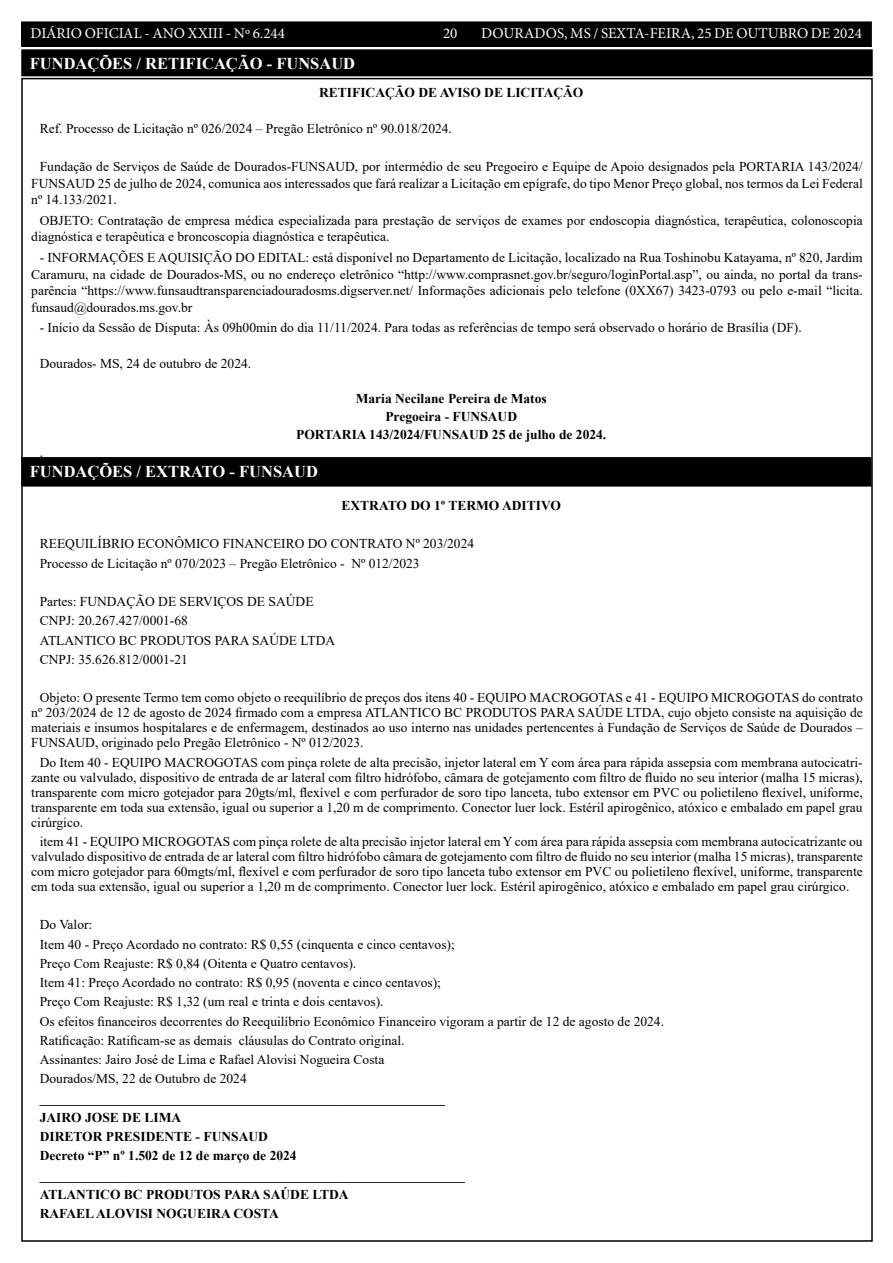
<style>
.page{position:relative;width:893px;height:1263px;background:#fff}
.page>*{position:absolute;margin:0;border:0;box-sizing:border-box;transform-origin:0 0}
.t1{font:700 16.5px "Times New Roman";color:#fff}
.t2{font:15px "Minion Pro";color:#fffefd}
.t3{font:13.5px/19.2px "Times New Roman";color:#000;text-align:justify}
.t4{font:700 13.5px/19.2px "Times New Roman";color:#000;text-align:center}
.s1{color:#000}
</style>
<div class="page">
<div style="left:21px;top:22px;width:850px;height:24px;background:#000"></div>
<div style="left:21px;top:21px;width:851px;height:26px;border:2px solid #000"></div>
<div style="left:23px;top:459px;width:846px;height:25px;background:#000"></div>
<div style="left:21px;top:457px;width:850px;height:30px;border:4px solid #000"></div>
<div style="left:23px;top:51px;width:848px;height:23px;background:#000"></div>
<div style="left:21px;top:49px;width:852px;height:27px;border:4px solid #000"></div>
<p class="t2" style="left:31px;top:24px;width:256px">DIÁRIO OFICIAL - ANO XXIII - Nº <span class="s1">6.244</span></p>
<p class="t2" style="left:443px;top:24px;width:16px">20</p>
<p class="t2" style="left:481px;top:24px;width:382px">DOURADOS, MS / SEXTA-FEIRA, 25 DE OUTUBRO DE 2024</p>
<p class="t1" style="left:30px;top:52px;width:327px">FUNDAÇÕES / RETIFICAÇÃO - FUNSAUD</p>
<p class="t4" style="left:319px;top:82px;width:266px">RETIFICAÇÃO DE AVISO DE LICITAÇÃO</p>
<p class="t3" style="left:40px;top:118px;width:414px">Ref. Processo de Licitação nº 026/2024 – Pregão Eletrônico nº 90.018/2024.</p>
<p class="t3" style="left:31px;top:158px;width:833px;line-height:16.5px;text-indent:9px">Fundação de Serviços de Saúde de Dourados-FUNSAUD, por intermédio de seu Pregoeiro e Equipe de Apoio designados pela PORTARIA 143/2024/ FUNSAUD 25 de julho de 2024, comunica aos interessados que fará realizar a Licitação em epígrafe, do tipo Menor Preço global, nos termos da Lei Federal nº 14.133/2021.</p>
<p class="t3" style="left:31px;top:212px;width:833px;line-height:16.5px;text-indent:9px">OBJETO: Contratação de empresa médica especializada para prestação de serviços de exames por endoscopia diagnóstica, terapêutica, colonoscopia diagnóstica e terapêutica e broncoscopia diagnóstica e terapêutica.</p>
<p class="t3" style="left:31px;top:249px;width:833px;line-height:16.5px;text-indent:9px">- INFORMAÇÕES E AQUISIÇÃO DO EDITAL: está disponível no Departamento de Licitação, localizado na Rua Toshinobu Katayama, nº 820, Jardim Caramuru, na cidade de Dourados-MS, ou no endereço eletrônico “http://www.comprasnet.gov.br/seguro/loginPortal.asp”, ou ainda, no portal da trans&shy;parência “https://www.funsaudtransparenciadouradosms.digserver.net/ Informações adicionais pelo telefone (0XX67) 3423-0793 ou pelo e-mail “licita. funsaud@dourados.ms.gov.br</p>
<p class="t3" style="left:40px;top:318px;width:763px">- Início da Sessão de Disputa: Às 09h00min do dia 11/11/2024. Para todas as referências de tempo será observado o horário de Brasília (DF).</p>
<p class="t3" style="left:40px;top:353px;width:213px">Dourados- MS, 24 de outubro de 2024.</p>
<p class="t4" style="left:296px;top:389px;width:312px;line-height:17.7px">Maria Necilane Pereira de Matos<br>Pregoeira - FUNSAUD<br>PORTARIA 143/2024/FUNSAUD 25 de julho de 2024.</p>
<p class="t3" style="left:40px;top:442px;width:5px">.</p>
<p class="t1" style="left:30px;top:460px;width:290px">FUNDAÇÕES / EXTRATO - FUNSAUD</p>
<p class="t4" style="left:341px;top:495px;width:221px">EXTRATO DO 1º TERMO ADITIVO</p>
<p class="t3" style="left:40px;top:534px;width:436px">REEQUILÍBRIO ECONÔMICO FINANCEIRO DO CONTRATO Nº 203/2024<br>Processo de Licitação nº 070/2023 – Pregão Eletrônico - Nº 012/2023</p>
<p class="t3" style="left:40px;top:591px;width:297px;text-align:left">Partes: FUNDAÇÃO DE SERVIÇOS DE SAÚDE<br>CNPJ: 20.267.427/0001-68<br>ATLANTICO BC PRODUTOS PARA SAÚDE LTDA<br>CNPJ: 35.626.812/0001-21</p>
<p class="t3" style="left:31px;top:690px;width:833px;line-height:15px;text-indent:9px">Objeto: O presente Termo tem como objeto o reequilíbrio de preços dos itens 40 - EQUIPO MACROGOTAS e 41 - EQUIPO MICROGOTAS do contrato nº 203/2024 de 12 de agosto de 2024 firmado com a empresa ATLANTICO BC PRODUTOS PARA SAÚDE LTDA, cujo objeto consiste na aquisição de materiais e insumos hospitalares e de enfermagem, destinados ao uso interno nas unidades pertencentes à Fundação de Serviços de Saúde de Dourados – FUNSAUD, originado pelo Pregão Eletrônico - Nº 012/2023.</p>
<p class="t3" style="left:31px;top:754px;width:833px;line-height:15px;text-indent:9px">Do Item 40 - EQUIPO MACROGOTAS com pinça rolete de alta precisão, injetor lateral em Y com área para rápida assepsia com membrana autocicatri&shy;zante ou valvulado, dispositivo de entrada de ar lateral com filtro hidrófobo, câmara de gotejamento com filtro de fluido no seu interior (malha 15 micras), transparente com micro gotejador para 20gts/ml, flexível e com perfurador de soro tipo lanceta, tubo extensor em PVC ou polietileno flexível, uniforme, transparente em toda sua extensão, igual ou superior a 1,20 m de comprimento. Conector luer lock. Estéril apirogênico, atóxico e embalado em papel grau cirúrgico.</p>
<p class="t3" style="left:31px;top:833px;width:833px;line-height:15px;text-indent:9px">item 41 - EQUIPO MICROGOTAS com pinça rolete de alta precisão injetor lateral em Y com área para rápida assepsia com membrana autocicatrizante ou valvulado dispositivo de entrada de ar lateral com filtro hidrófobo câmara de gotejamento com filtro de fluido no seu interior (malha 15 micras), transparente com micro gotejador para 60mgts/ml, flexível e com perfurador de soro tipo lanceta tubo extensor em PVC ou polietileno flexível, uniforme, transparente em toda sua extensão, igual ou superior a 1,20 m de comprimento. Conector luer lock. Estéril apirogênico, atóxico e embalado em papel grau cirúrgico.</p>
<p class="t3" style="left:40px;top:915px;width:626px;text-align:left">Do Valor:<br>Item 40 - Preço Acordado no contrato: R$ 0,55 (cinquenta e cinco centavos);<br>Preço Com Reajuste: R$ 0,84 (Oitenta e Quatro centavos).<br>Item 41: Preço Acordado no contrato: R$ 0,95 (noventa e cinco centavos);<br>Preço Com Reajuste: R$ 1,32 (um real e trinta e dois centavos).<br>Os efeitos financeiros decorrentes do Reequilíbrio Econômico Financeiro vigoram a partir de 12 de agosto de 2024.<br>Ratificação: Ratificam-se as demais cláusulas do Contrato original.<br>Assinantes: Jairo José de Lima e Rafael Alovisi Nogueira Costa<br>Dourados/MS, 22 de Outubro de 2024</p>
<p class="t4" style="left:40px;top:1088px;width:427px;text-align:left">____________________________________________________________ JAIRO JOSE DE LIMA<br>DIRETOR PRESIDENTE - FUNSAUD<br>Decreto “P” nº 1.502 de 12 de março de 2024 _______________________________________________________________ ATLANTICO BC PRODUTOS PARA SAÚDE LTDA<br>RAFAEL ALOVISI NOGUEIRA COSTA</p>
</div>
